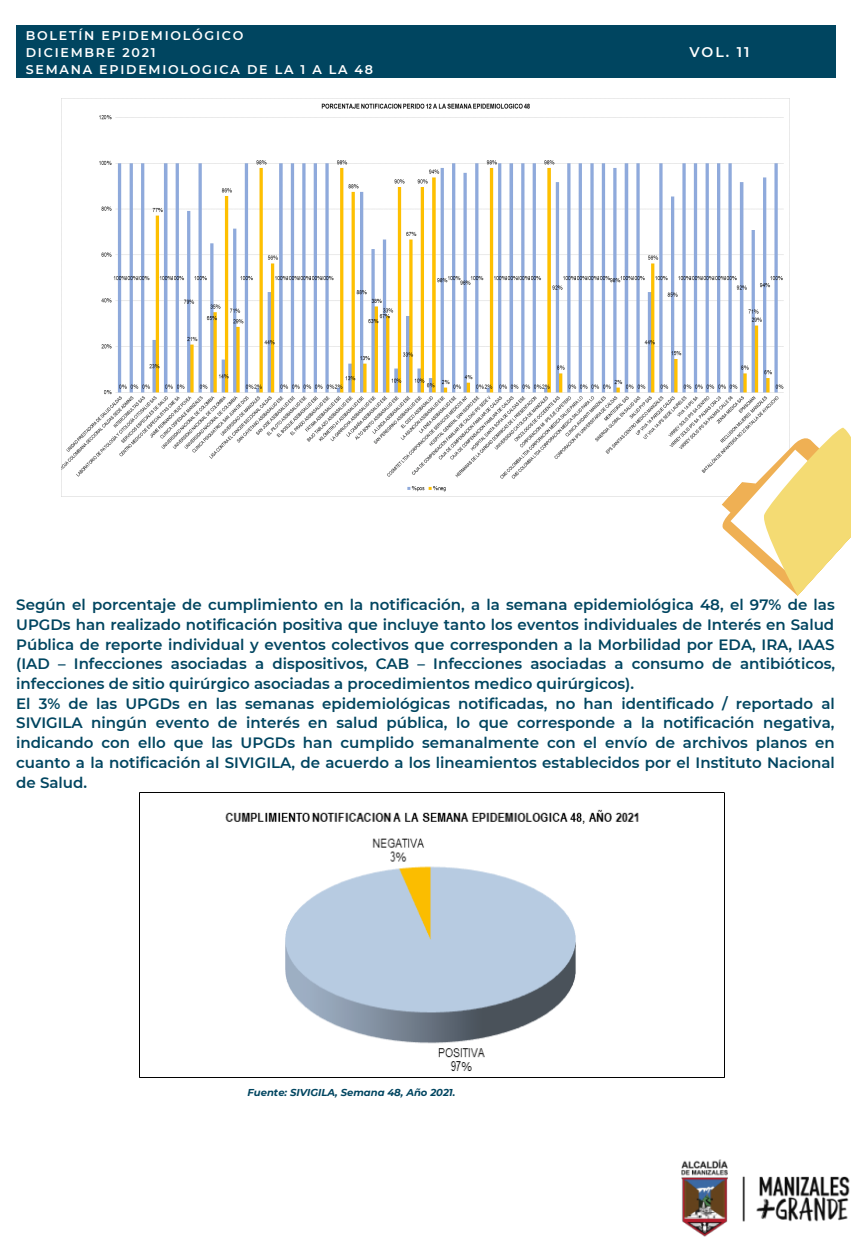
<style>
.page{position:relative;width:851px;height:1241px;background:#fff}
.page>*{position:absolute;margin:0;border:0;box-sizing:border-box;transform-origin:0 0}
.t1{font:600 15px/19.8px "Montserrat";color:#004560;text-align:justify}
.t2{font:600 14px "Montserrat";color:#fff}
.t3{font:600 12.62px "Montserrat";letter-spacing:.14em;color:#fff}
.t4{font:italic 700 10px "Montserrat";color:#004560}
</style>
<div class="page">
<div style="left:16px;top:25px;width:819px;height:53px;background:#004560"></div>
<img style="left:681px;top:1159px;width:169px;height:78px">
<img style="left:61px;top:98px;width:728px;height:399px">
<svg style="left:709px;top:419px;width:141px;height:177px"></svg>
<img style="left:140px;top:792px;width:584px;height:280px">
<p class="t3" style="left:26px;top:28px;width:219px">BOLETÍN EPIDEMIOLÓGICO</p>
<p class="t3" style="left:26px;top:45px;width:131px">DICIEMBRE 2021</p>
<p class="t3" style="left:26px;top:62px;width:349px">SEMANA EPIDEMIOLOGICA DE LA 1 A LA 48</p>
<p class="t2" style="left:689px;top:43px;width:62px">VOL. 11</p>
<p class="t1" style="left:16px;top:595px;width:820px">Según el porcentaje de cumplimiento en la notificación, a la semana epidemiológica 48, el 97% de las UPGDs han realizado notificación positiva que incluye tanto los eventos individuales de Interés en Salud Pública de reporte individual y eventos colectivos que corresponden a la Morbilidad por EDA, IRA, IAAS (IAD – Infecciones asociadas a dispositivos, CAB – Infecciones asociadas a consumo de antibióticos, infecciones de sitio quirúrgico asociadas a procedimientos medico quirúrgicos).</p>
<p class="t1" style="left:16px;top:693px;width:820px">El 3% de las UPGDs en las semanas epidemiológicas notificadas, no han identificado / reportado al SIVIGILA ningún evento de interés en salud pública, lo que corresponde a la notificación negativa, indicando con ello que las UPGDs han cumplido semanalmente con el envío de archivos planos en cuanto a la notificación al SIVIGILA, de acuerdo a los lineamientos establecidos por el Instituto Nacional de Salud.</p>
<p class="t4" style="left:247px;top:1085px;width:209px">Fuente: SIVIGILA, Semana 48, Año 2021.</p>
</div>
